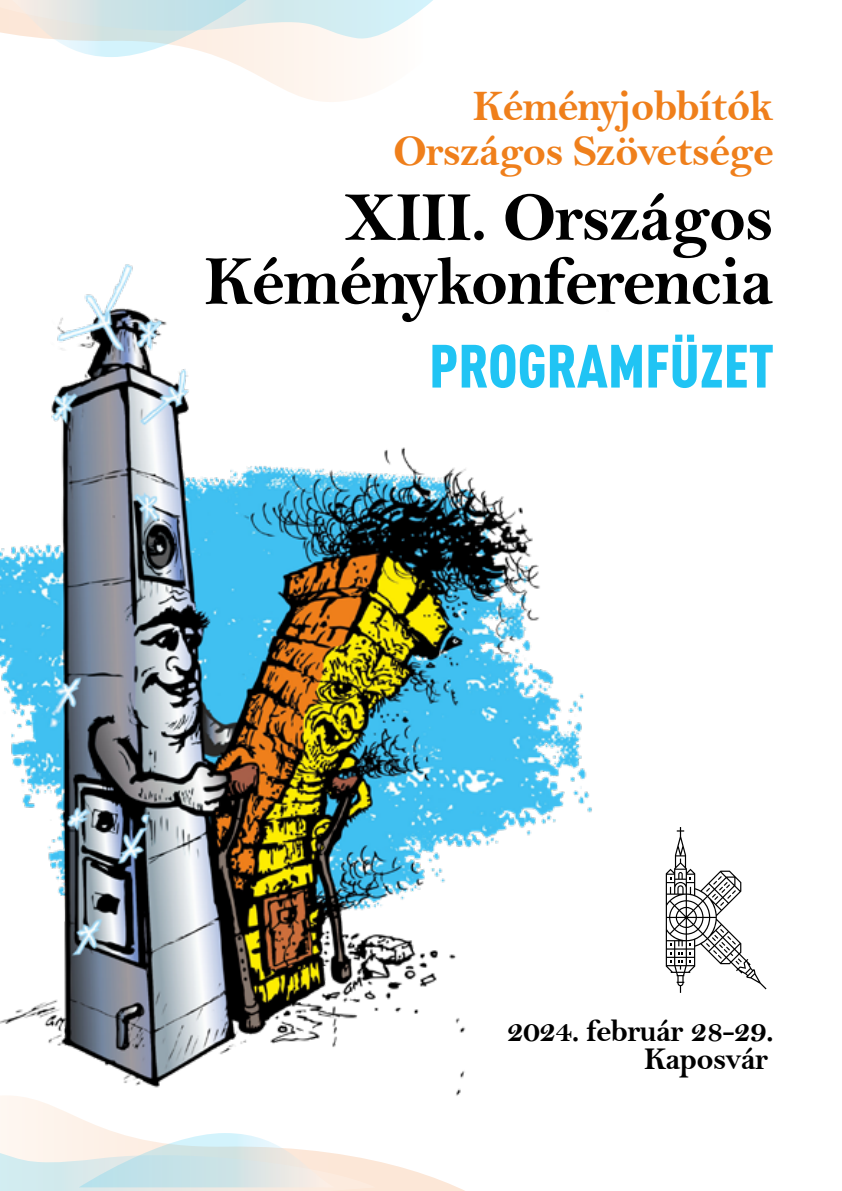
<style>
.page{position:relative;width:842px;height:1191px;background:#fff}
.page>*{position:absolute;margin:0;border:0;box-sizing:border-box;transform-origin:0 0}
.t1{font:70px/64px "Bell MT Bold";letter-spacing:-.025em;color:#000;text-align:right}
.t2{font:900 condensed 60px "DIN Pro";color:#20c4f4}
.t3{font:44px/45.2px "Bell MT Bold";letter-spacing:-.025em;color:#ef7f1b;text-align:right}
.t4{font:32px/28px "Bell MT Bold";letter-spacing:-.025em;color:#000;text-align:right}
</style>
<div class="page">
<img style="left:0;top:264px;width:666px;height:829px">
<svg style="left:219px;top:57px;width:141px;height:45px"></svg>
<svg style="left:0;top:0;width:433px;height:57px"></svg>
<svg style="left:0;top:1093px;width:465px;height:98px"></svg>
<svg style="left:0;top:1133px;width:375px;height:58px;background:#e4ebea"></svg>
<svg style="left:666px;top:827px;width:100px;height:166px"></svg>
<p class="t3" style="left:393px;top:83px;width:382px">Kéményjobbítók<br>Országos Szövetsége</p>
<h1 class="t1" style="left:204px;top:185px;width:571px">XIII. Országos<br>Kéménykonferencia</h1>
<h2 class="t2" style="left:429px;top:319px;width:346px">PROGRAMFÜZET</h2>
<p class="t4" style="left:507px;top:1016px;width:268px">2024. február 28-29.<br>Kaposvár</p>
</div>
